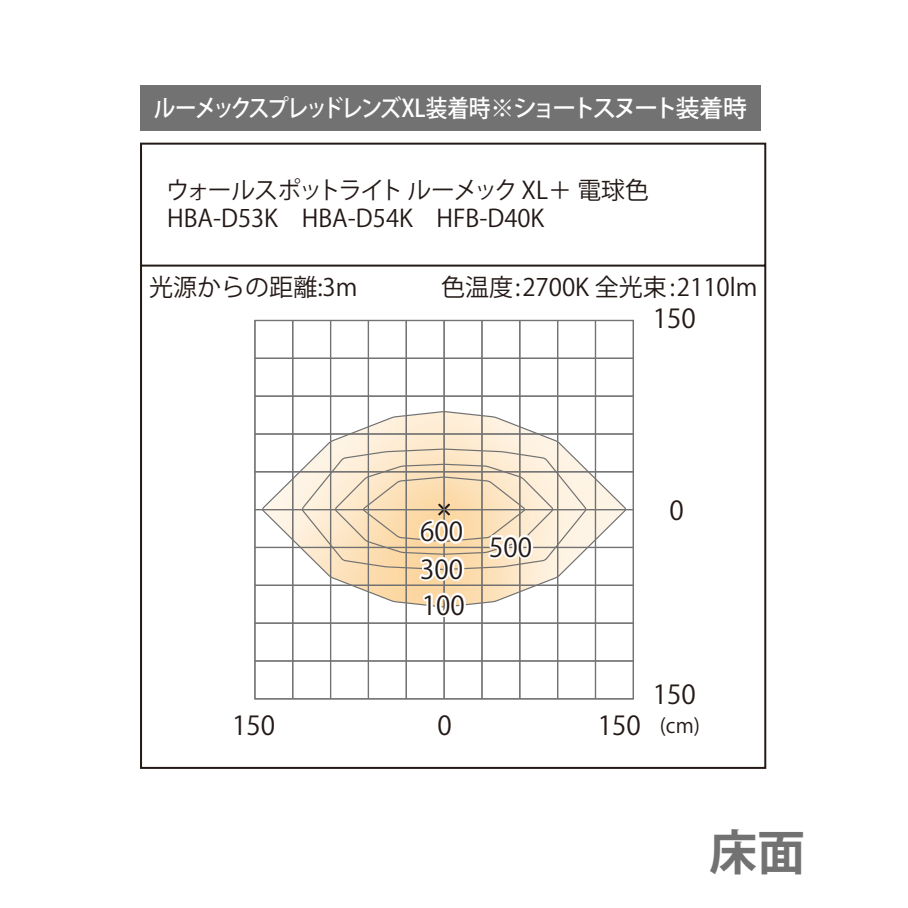
<style>
.page{position:relative;width:908px;height:908px;background:#fff}
.page>*{position:absolute;margin:0;border:0;box-sizing:border-box;transform-origin:0 0}
.t1{font:700 48px "Koz Go Pro";color:#727272}
.t2{font:26px/36px "Koz Go Pro";color:#231916}
.t3{font:24px/28px "Koz Go Pro";color:#231916}
.t4{font:500 24px "Koz Go Pro";letter-spacing:-.11em;color:#fff;scale:.9 1}
.t5{font:20px "Koz Go Pro";color:#231916}
</style>
<div class="page">
<svg style="left:140px;top:142px;width:627px;height:627px"></svg>
<div style="left:140px;top:85px;width:620px;height:46px;background:#727272"></div>
<hr style="left:255px;top:660px;width:378px;height:1px;background:#727272">
<hr style="left:255px;top:622px;width:378px;height:1px;background:#727272">
<hr style="left:255px;top:584px;width:378px;height:1px;background:#727272">
<hr style="left:255px;top:546px;width:378px;height:2px;background:#727272">
<hr style="left:255px;top:508px;width:378px;height:2px;background:#727272">
<hr style="left:255px;top:471px;width:378px;height:1px;background:#727272">
<hr style="left:255px;top:433px;width:378px;height:1px;background:#727272">
<hr style="left:255px;top:395px;width:378px;height:1px;background:#727272">
<hr style="left:255px;top:357px;width:378px;height:2px;background:#727272">
<hr style="left:292px;top:320px;width:1px;height:378px;background:#727272">
<hr style="left:330px;top:320px;width:1px;height:378px;background:#727272">
<hr style="left:367px;top:320px;width:2px;height:378px;background:#727272">
<hr style="left:405px;top:320px;width:2px;height:378px;background:#727272">
<hr style="left:443px;top:320px;width:1px;height:378px;background:#727272">
<hr style="left:481px;top:320px;width:1px;height:378px;background:#727272">
<hr style="left:519px;top:320px;width:1px;height:378px;background:#727272">
<hr style="left:556px;top:320px;width:2px;height:378px;background:#727272">
<hr style="left:594px;top:320px;width:2px;height:378px;background:#727272">
<div style="left:254px;top:320px;width:379px;height:379px;border:1px solid #727272"></div>
<svg style="left:333px;top:463px;width:220px;height:120px;background:#eed9bb"></svg>
<svg style="left:419px;top:589px;width:48px;height:30px"></svg>
<p class="t4" style="left:154px;top:93px;width:660px">ルーメックスプレッドレンズXL装着時※ショートスヌート装着時</p>
<p class="t3" style="left:166px;top:177px;width:484px">ウォールスポットライト ルーメック XL＋ 電球色<br>HBA-D53K　HBA-D54K　HFB-D40K</p>
<p class="t3" style="left:149px;top:274px;width:210px">光源からの距離:3m</p>
<p class="t3" style="left:441px;top:274px;width:317px">色温度:2700K 全光束:2110lm</p>
<p class="t2" style="left:652px;top:301px;width:44px">150</p>
<p class="t2" style="left:420px;top:514px;width:44px">600</p>
<p class="t2" style="left:420px;top:551px;width:46px">300<br>100</p>
<p class="t2" style="left:489px;top:529px;width:44px">500</p>
<p class="t2" style="left:669px;top:493px;width:16px">0</p>
<p class="t2" style="left:652px;top:676px;width:44px">150</p>
<p class="t2" style="left:232px;top:707px;width:44px">150</p>
<p class="t2" style="left:437px;top:707px;width:16px">0</p>
<p class="t2" style="left:597px;top:707px;width:44px">150</p>
<p class="t5" style="left:659px;top:712px;width:42px">(cm)</p>
<h1 class="t1" style="left:709px;top:820px;width:97px">床面</h1>
</div>
